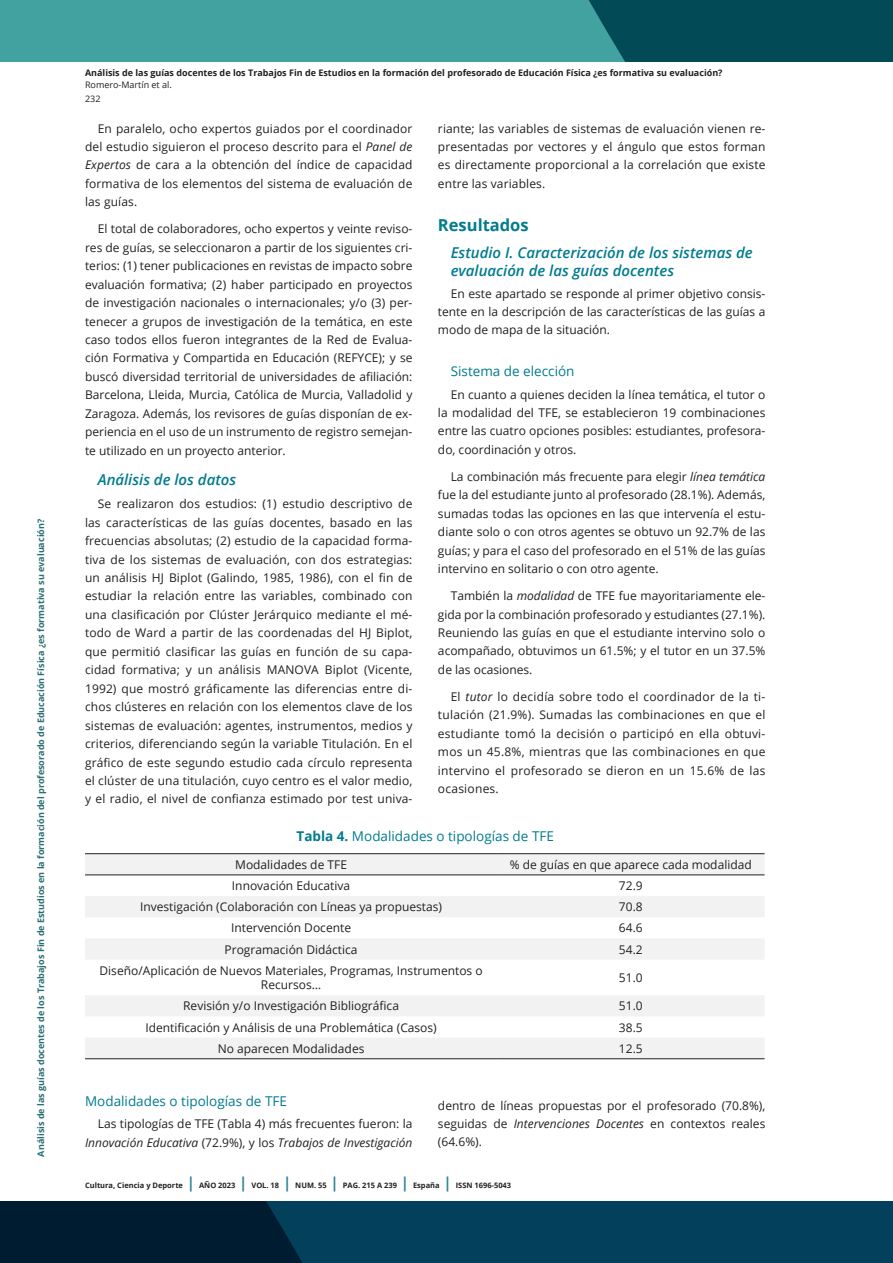
<style>
.page{position:relative;width:893px;height:1263px;background:#fff}
.page>*{position:absolute;margin:0;border:0;box-sizing:border-box;transform-origin:0 0}
.subtitulo_H3{font:700 16.5px "Open Sans";color:#007b8f}
.subtitulo_2_H3{font:italic 600 15px/18px "Open Sans";color:#007b8f}
.subtitulo_3_H3{font:13.5px "Open Sans";color:#007b8f}
.Cuerpo_de_texto_P{font:12px/18.5px "Open Sans";color:#231f20;text-align:justify}
.t1{font:700 9px "Open Sans";color:#231f20}
.t2{font:700 9px "Open Sans";color:#2a6e73}
.t3{font:9px "Open Sans";color:#231f20}
.t4{font:700 7.5px "Open Sans";color:#231f20}
.s1{font-style:italic}
.s2{font-weight:700}
.s3{font-size:15px;color:#31849b}
</style>
<div class="page">
<svg style="left:0;top:1201px;width:893px;height:62px;background:#02344e"></svg>
<div style="left:0;top:0;width:893px;height:62px;background:#41a29f"></div>
<div style="left:589px;top:0;width:304px;height:62px;background:#024a56"></div>
<svg style="left:85px;top:854px;width:680px;height:204px;fill:#f3f3f3"></svg>
<hr style="left:85px;top:853px;width:412px;height:1px;background:#231f20">
<hr style="left:497px;top:853px;width:268px;height:1px;background:#231f20">
<hr style="left:85px;top:874px;width:412px;height:1px;background:#231f20">
<hr style="left:497px;top:874px;width:268px;height:1px;background:#231f20">
<hr style="left:85px;top:1058px;width:412px;height:1px;background:#231f20">
<hr style="left:497px;top:1058px;width:268px;height:1px;background:#231f20">
<p class="t2" style="left:34px;top:1156px;width:639px;rotate:-90deg">Análisis de las guías docentes de los Trabajos Fin de Estudios en la formación del profesorado de Educación Física ¿es formativa su evaluación?</p>
<p class="t1" style="left:85px;top:67px;width:639px">Análisis de las guías docentes de los Trabajos Fin de Estudios en la formación del profesorado de Educación Física ¿es formativa su evaluación?</p>
<p class="t3" style="left:85px;top:79px;width:88px">Romero-Martín et al.</p>
<p class="t3" style="left:85px;top:92px;width:17px">232</p>
<p class="Cuerpo_de_texto_P" style="left:85px;top:119px;width:329px;text-indent:13px">En paralelo, ocho expertos guiados por el coordinador del estudio siguieron el proceso descrito para el <span class="s1">Panel de Expertos</span> de cara a la obtención del índice de capacidad formativa de los elementos del sistema de evaluación de las guías.</p>
<p class="Cuerpo_de_texto_P" style="left:85px;top:219px;width:329px;text-indent:13px">El total de colaboradores, ocho expertos y veinte reviso&shy;res de guías, se seleccionaron a partir de los siguientes cri&shy;terios: (1) tener publicaciones en revistas de impacto sobre evaluación formativa; (2) haber participado en proyectos de investigación nacionales o internacionales; y/o (3) per&shy;tenecer a grupos de investigación de la temática, en este caso todos ellos fueron integrantes de la Red de Evalua&shy;ción Formativa y Compartida en Educación (REFYCE); y se buscó diversidad territorial de universidades de afiliación:<br>Barcelona, Lleida, Murcia, Católica de Murcia, Valladolid y Zaragoza. Además, los revisores de guías disponían de ex&shy;periencia en el uso de un instrumento de registro semejan&shy;te utilizado en un proyecto anterior.</p>
<p class="subtitulo_2_H3" style="left:98px;top:471px;width:140px">Análisis de los datos</p>
<p class="Cuerpo_de_texto_P" style="left:85px;top:494px;width:329px;text-indent:13px">Se realizaron dos estudios: (1) estudio descriptivo de las características de las guías docentes, basado en las frecuencias absolutas; (2) estudio de la capacidad forma&shy;tiva de los sistemas de evaluación, con dos estrategias: un análisis HJ Biplot (Galindo, 1985, 1986), con el fin de estudiar la relación entre las variables, combinado con una clasificación por Clúster Jerárquico mediante el mé&shy;todo de Ward a partir de las coordenadas del HJ Biplot, que permitió clasificar las guías en función de su capa&shy;cidad formativa; y un análisis MANOVA Biplot (Vicente, 1992) que mostró gráficamente las diferencias entre di&shy;chos clústeres en relación con los elementos clave de los sistemas de evaluación: agentes, instrumentos, medios y criterios, diferenciando según la variable Titulación. En el gráfico de este segundo estudio cada círculo representa el clúster de una titulación, cuyo centro es el valor medio, y el radio, el nivel de confianza estimado por test univa-</p>
<p class="subtitulo_3_H3" style="left:297px;top:827px;width:259px"><span class="s2">Tabla 4.</span> Modalidades o tipologías de TFE</p>
<p class="Cuerpo_de_texto_P" style="left:235px;top:855px;width:113px">Modalidades de TFE</p>
<p class="Cuerpo_de_texto_P" style="left:510px;top:855px;width:243px">% de guías en que aparece cada modalidad</p>
<p class="Cuerpo_de_texto_P" style="left:232px;top:876px;width:120px">Innovación Educativa</p>
<p class="Cuerpo_de_texto_P" style="left:619px;top:876px;width:25px">72.9</p>
<p class="Cuerpo_de_texto_P" style="left:140px;top:897px;width:303px">Investigación (Colaboración con Líneas ya propuestas)</p>
<p class="Cuerpo_de_texto_P" style="left:619px;top:897px;width:25px">70.8</p>
<p class="Cuerpo_de_texto_P" style="left:231px;top:918px;width:121px">Intervención Docente</p>
<p class="Cuerpo_de_texto_P" style="left:619px;top:918px;width:25px">64.6</p>
<p class="Cuerpo_de_texto_P" style="left:225px;top:940px;width:135px">Programación Didáctica</p>
<p class="Cuerpo_de_texto_P" style="left:619px;top:940px;width:25px">54.2</p>
<p class="Cuerpo_de_texto_P" style="left:100px;top:963px;width:385px;line-height:14.4px;text-align:center">Diseño/Aplicación de Nuevos Materiales, Programas, Instrumentos o<br>Recursos…</p>
<p class="Cuerpo_de_texto_P" style="left:619px;top:968px;width:25px">51.0</p>
<p class="Cuerpo_de_texto_P" style="left:183px;top:996px;width:217px">Revisión y/o Investigación Bibliográfica</p>
<p class="Cuerpo_de_texto_P" style="left:619px;top:996px;width:25px">51.0</p>
<p class="Cuerpo_de_texto_P" style="left:145px;top:1018px;width:293px">Identificación y Análisis de una Problemática (Casos)</p>
<p class="Cuerpo_de_texto_P" style="left:619px;top:1018px;width:25px">38.5</p>
<p class="Cuerpo_de_texto_P" style="left:218px;top:1039px;width:148px">No aparecen Modalidades</p>
<p class="Cuerpo_de_texto_P" style="left:619px;top:1039px;width:25px">12.5</p>
<p class="subtitulo_3_H3" style="left:85px;top:1092px;width:203px">Modalidades o tipologías de TFE</p>
<p class="Cuerpo_de_texto_P" style="left:85px;top:1115px;width:329px;text-align:right">Las tipologías de TFE (Tabla 4) más frecuentes fueron: la<br><span class="s1">Innovación Educativa</span> (72.9%), y los <span class="s1">Trabajos de Investigación</span></p>
<p class="Cuerpo_de_texto_P" style="left:438px;top:119px;width:329px">riante; las variables de sistemas de evaluación vienen re&shy;presentadas por vectores y el ángulo que estos forman es directamente proporcional a la correlación que existe entre las variables.</p>
<p class="subtitulo_H3" style="left:438px;top:214px;width:92px">Resultados</p>
<p class="subtitulo_2_H3" style="left:451px;top:243px;width:303px">Estudio I. Caracterización de los sistemas de evaluación de las guías docentes</p>
<p class="Cuerpo_de_texto_P" style="left:438px;top:284px;width:329px;line-height:18px;text-indent:13px">En este apartado se responde al primer objetivo consis&shy;tente en la descripción de las características de las guías a modo de mapa de la situación.</p>
<p class="subtitulo_3_H3" style="left:451px;top:362px;width:125px">Sistema de elección</p>
<p class="Cuerpo_de_texto_P" style="left:438px;top:385px;width:329px;text-indent:13px">En cuanto a quienes deciden la línea temática, el tutor o la modalidad del TFE, se establecieron 19 combinaciones entre las cuatro opciones posibles: estudiantes, profesora&shy;do, coordinación y otros.</p>
<p class="Cuerpo_de_texto_P" style="left:438px;top:467px;width:329px;text-indent:13px">La combinación más frecuente para elegir <span class="s1">línea temática </span>fue la del estudiante junto al profesorado (28.1%). Además, sumadas todas las opciones en las que intervenía el estu&shy;diante solo o con otros agentes se obtuvo un 92.7% de las guías; y para el caso del profesorado en el 51% de las guías intervino en solitario o con otro agente.</p>
<p class="Cuerpo_de_texto_P" style="left:438px;top:586px;width:329px;text-indent:13px">También la <span class="s1">modalidad</span> de TFE fue mayoritariamente ele&shy;gida por la combinación profesorado y estudiantes (27.1%).<br>Reuniendo las guías en que el estudiante intervino solo o acompañado, obtuvimos un 61.5%; y el tutor en un 37.5% de las ocasiones.</p>
<p class="Cuerpo_de_texto_P" style="left:438px;top:687px;width:329px;text-indent:13px">El <span class="s1">tutor</span> lo decidía sobre todo el coordinador de la ti&shy;tulación (21.9%). Sumadas las combinaciones en que el estudiante tomó la decisión o participó en ella obtuvi&shy;mos un 45.8%, mientras que las combinaciones en que intervino el profesorado se dieron en un 15.6% de las ocasiones.</p>
<p class="Cuerpo_de_texto_P" style="left:438px;top:1096px;width:329px">dentro de líneas propuestas por el profesorado (70.8%), seguidas de <span class="s1">Intervenciones Docentes</span> en contextos reales (64.6%).</p>
<p class="t4" style="left:85px;top:1180px;width:428px">Cultura, Ciencia y Deporte <span class="s3">|</span> AÑO 2023 <span class="s3">|</span> VOL. 18 <span class="s3">|</span> NUM. 55 <span class="s3">|</span> PAG. 215 A 239 <span class="s3">|</span> España <span class="s3">|</span> ISSN 1696-5043</p>
</div>
